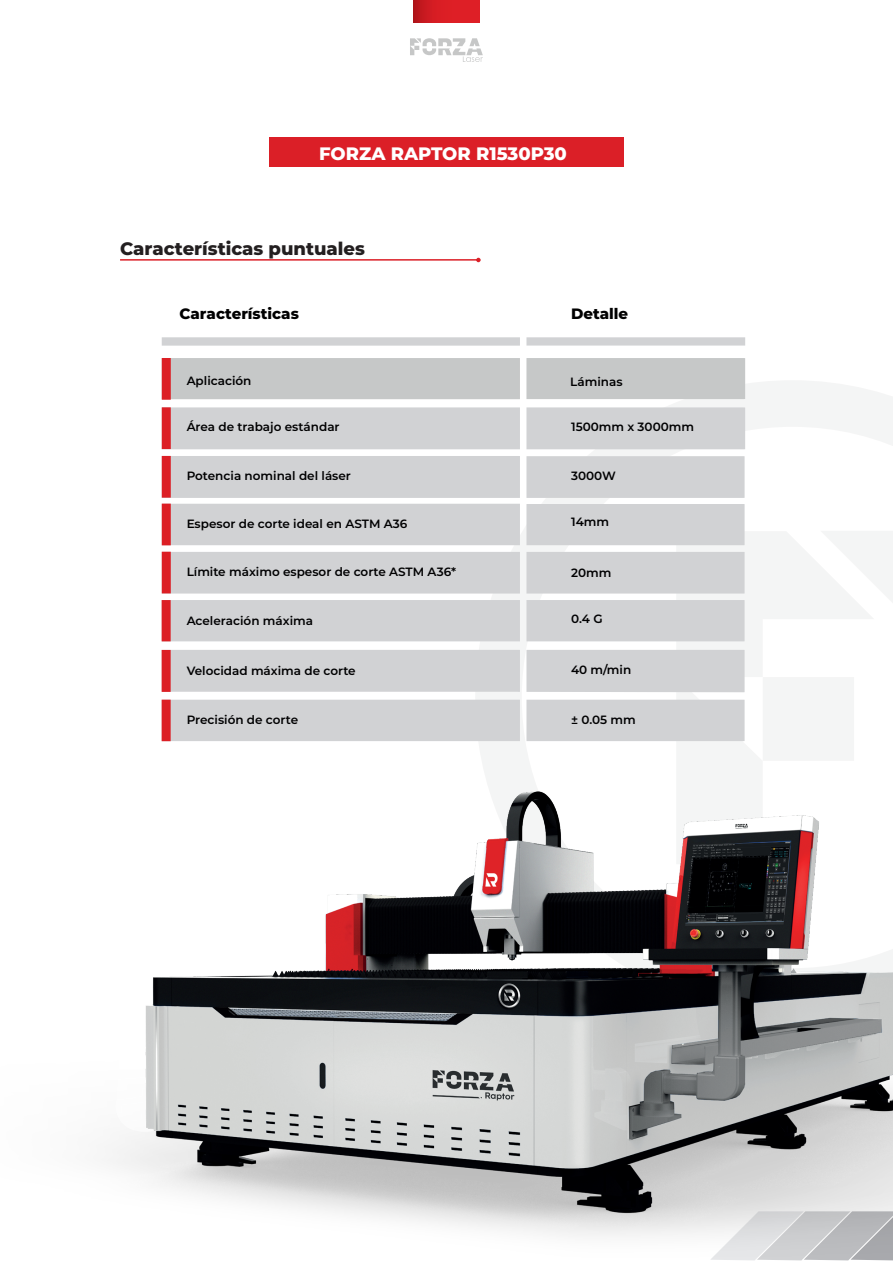
<style>
.page{position:relative;width:893px;height:1263px;background:#fff}
.page>*{position:absolute;margin:0;border:0;box-sizing:border-box;transform-origin:0 0}
.t1{font:800 18px "Montserrat";color:#231f20}
.t2{font:800 18px "Montserrat";color:#fff}
.t3{font:800 15px "Montserrat";color:#000001}
.t4{font:600 12px "Montserrat";color:#000001}
</style>
<div class="page">
<svg style="left:413px;top:0;width:67px;height:23px;background:#d41c23"></svg>
<svg style="left:475px;top:381px;width:418px;height:393px"></svg>
<svg style="left:676px;top:531px;width:198px;height:243px;fill:#f4f5f5"></svg>
<svg style="left:820px;top:531px;width:73px;height:88px"></svg>
<svg style="left:410px;top:38px;width:73px;height:24px"></svg>
<div style="left:171px;top:456px;width:574px;height:42px;background:#d1d2d4"></div>
<div style="left:171px;top:407px;width:574px;height:42px;background:#d1d2d4"></div>
<div style="left:171px;top:358px;width:574px;height:41px;background:#c6c8c8"></div>
<svg style="left:162px;top:337px;width:583px;height:9px;background:#d4d5d7"></svg>
<div style="left:171px;top:504px;width:574px;height:41px;background:#d1d2d4"></div>
<div style="left:171px;top:552px;width:574px;height:41px;background:#d1d2d4"></div>
<div style="left:171px;top:600px;width:574px;height:41px;background:#d1d2d4"></div>
<div style="left:171px;top:650px;width:574px;height:42px;background:#d1d2d4"></div>
<div style="left:171px;top:700px;width:574px;height:41px;background:#d1d2d4"></div>
<hr style="left:120px;top:259px;width:358px;height:2px;background:#db1f27">
<svg style="left:476px;top:258px;width:5px;height:4px"></svg>
<div style="left:162px;top:358px;width:9px;height:42px;background:#dc1f25"></div>
<div style="left:162px;top:407px;width:9px;height:42px;background:#dc1f25"></div>
<div style="left:162px;top:456px;width:9px;height:42px;background:#dc1f25"></div>
<div style="left:162px;top:504px;width:9px;height:41px;background:#dc1f25"></div>
<div style="left:162px;top:552px;width:9px;height:41px;background:#dc1f25"></div>
<div style="left:162px;top:600px;width:9px;height:41px;background:#dc1f25"></div>
<div style="left:162px;top:650px;width:9px;height:42px;background:#dc1f25"></div>
<div style="left:162px;top:700px;width:9px;height:41px;background:#dc1f25"></div>
<img style="left:107px;top:774px;width:786px;height:487px">
<div style="left:269px;top:137px;width:355px;height:30px;background:#db1f27"></div>
<h1 class="t2" style="left:319px;top:140px;width:249px">FORZA RAPTOR R1530P30</h1>
<h1 class="t1" style="left:120px;top:236px;width:246px">Características puntuales</h1>
<p class="t3" style="left:179px;top:303px;width:121px">Características</p>
<p class="t4" style="left:187px;top:372px;width:66px">Aplicación</p>
<p class="t4" style="left:187px;top:418px;width:155px">Área de trabajo estándar</p>
<p class="t4" style="left:187px;top:467px;width:166px">Potencia nominal del láser</p>
<p class="t4" style="left:187px;top:515px;width:222px">Espesor de corte ideal en ASTM A36</p>
<p class="t4" style="left:187px;top:563px;width:271px">Límite máximo espesor de corte ASTM A36*</p>
<p class="t4" style="left:187px;top:612px;width:128px">Aceleración máxima</p>
<p class="t4" style="left:187px;top:662px;width:171px">Velocidad máxima de corte</p>
<p class="t3" style="left:571px;top:303px;width:59px">Detalle</p>
<p class="t4" style="left:570px;top:373px;width:54px">Láminas</p>
<p class="t4" style="left:571px;top:418px;width:124px">1500mm x 3000mm</p>
<p class="t4" style="left:571px;top:467px;width:46px">3000W</p>
<p class="t4" style="left:571px;top:513px;width:39px">14mm</p>
<p class="t4" style="left:571px;top:564px;width:42px">20mm</p>
<p class="t4" style="left:571px;top:610px;width:33px">0.4 G</p>
<p class="t4" style="left:571px;top:661px;width:62px">40 m/min</p>
<p class="t4" style="left:187px;top:712px;width:113px">Precisión de corte</p>
<p class="t4" style="left:571px;top:712px;width:66px">± 0.05 mm</p>
</div>
